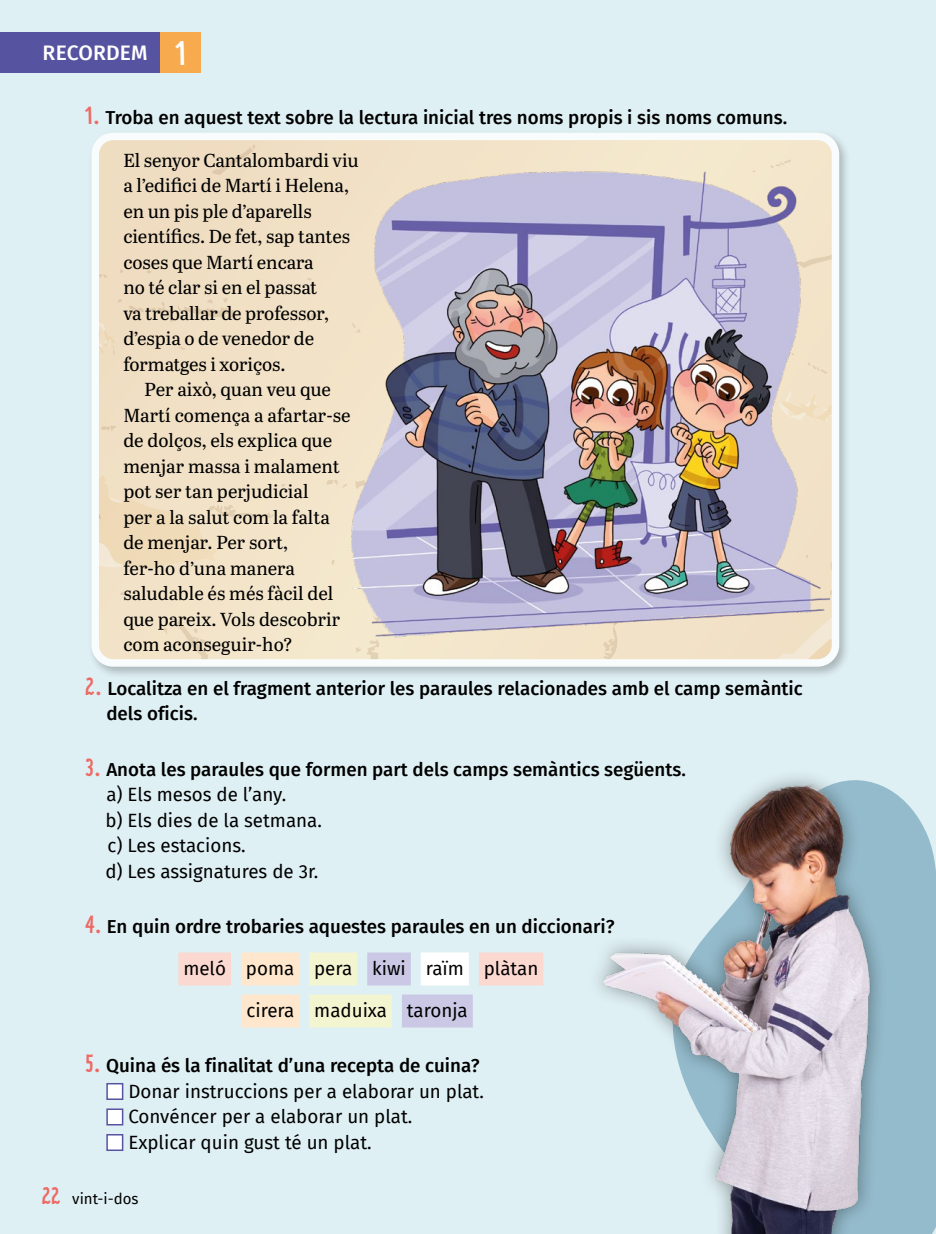
<style>
.page{position:relative;width:936px;height:1234px;background:#fff}
.page>*{position:absolute;margin:0;border:0;box-sizing:border-box;transform-origin:0 0}
.t1{font:500 21px "Fira Sans";letter-spacing:.01em;color:#fff}
.t2{font:21px "Prater Script Pro";color:#ed6a65}
.t3{font:500 18.75px/25.5px "Fira Sans";color:#000}
.Text_2{font:18.75px/25.5px "Abril Text";color:#000}
.Text_1{font:18.75px/25.5px "Abril Text";letter-spacing:-.005em;color:#000}
.Activitat_text{font:18.75px "Fira Sans";color:#000}
.Activitats_text_para{font:18.75px "Fira Sans";color:#000}
.Pàg__text{font:15px "Fira Sans";color:#000}
.s1{font-family:"Prater Script Pro";font-weight:400;font-size:30px}
.s2{font-family:"Prater Script Pro";font-weight:400;font-size:21.75px;color:#ed6a65}
</style>
<div class="page">
<div style="left:0;top:0;width:935px;height:1233px;background:#dff0f4"></div>
<div style="left:906px;top:803px;width:29px;height:430px;background:#94bbcc"></div>
<img style="left:598px;top:776px;width:308px;height:457px">
<div style="left:87px;top:129px;width:764px;height:549px;background:#000;opacity:.3"></div>
<div style="left:95px;top:136px;width:740px;height:526px;background:#f2e1c6"></div>
<svg style="left:769px;top:159px;width:22px;height:10px"></svg>
<svg style="left:210px;top:144px;width:46px;height:32px"></svg>
<svg style="left:306px;top:277px;width:6px;height:6px"></svg>
<svg style="left:292px;top:512px;width:5px;height:6px"></svg>
<svg style="left:281px;top:483px;width:5px;height:4px"></svg>
<svg style="left:179px;top:344px;width:6px;height:8px"></svg>
<svg style="left:147px;top:269px;width:4px;height:5px"></svg>
<svg style="left:132px;top:330px;width:4px;height:6px"></svg>
<svg style="left:119px;top:267px;width:5px;height:7px"></svg>
<svg style="left:117px;top:298px;width:5px;height:5px"></svg>
<svg style="left:100px;top:273px;width:7px;height:6px"></svg>
<svg style="left:326px;top:477px;width:22px;height:12px"></svg>
<svg style="left:306px;top:309px;width:14px;height:15px"></svg>
<svg style="left:252px;top:312px;width:17px;height:8px"></svg>
<svg style="left:101px;top:422px;width:15px;height:11px"></svg>
<svg style="left:128px;top:291px;width:107px;height:31px;background:#eddbbf"></svg>
<svg style="left:829px;top:253px;width:1px;height:15px"></svg>
<svg style="left:829px;top:552px;width:1px;height:19px"></svg>
<svg style="left:160px;top:617px;width:50px;height:40px;background:#f0e0c5"></svg>
<svg style="left:116px;top:591px;width:9px;height:5px"></svg>
<svg style="left:330px;top:559px;width:7px;height:6px"></svg>
<svg style="left:602px;top:638px;width:21px;height:19px"></svg>
<svg style="left:355px;top:639px;width:24px;height:18px"></svg>
<svg style="left:100px;top:313px;width:15px;height:47px"></svg>
<svg style="left:100px;top:455px;width:173px;height:114px;background:#f1dfc2"></svg>
<svg style="left:746px;top:585px;width:89px;height:77px;background:#f0e1c7"></svg>
<div style="left:91px;top:133px;width:748px;height:533px;border:8px solid #fff;border-radius:18px"></div>
<div style="left:0;top:33px;width:161px;height:40px;background:#5653a0"></div>
<div style="left:161px;top:33px;width:40px;height:40px;background:#f7aa4e"></div>
<div style="left:178px;top:952px;width:53px;height:33px;background:#fbd8d0"></div>
<div style="left:241px;top:952px;width:58px;height:33px;background:#fee7cd"></div>
<div style="left:309px;top:952px;width:48px;height:33px;background:#f3f5d1"></div>
<div style="left:367px;top:952px;width:44px;height:33px;background:#cbc8e6"></div>
<div style="left:421px;top:952px;width:48px;height:33px;background:#fff"></div>
<div style="left:479px;top:952px;width:64px;height:33px;background:#fbd8d0"></div>
<div style="left:241px;top:994px;width:58px;height:33px;background:#fee7cd"></div>
<div style="left:309px;top:994px;width:83px;height:33px;background:#f3f5d1"></div>
<div style="left:402px;top:994px;width:71px;height:33px;background:#cbc8e6"></div>
<div style="left:106px;top:1082px;width:17px;height:17px;background:#fff;border:2px solid #5653a0"></div>
<div style="left:106px;top:1108px;width:17px;height:17px;background:#fff;border:2px solid #5653a0"></div>
<div style="left:106px;top:1133px;width:17px;height:17px;background:#fff;border:2px solid #5653a0"></div>
<img style="left:351px;top:171px;width:478px;height:467px">
<p class="t1" style="left:43px;top:36px;width:144px">RECORDEM <span class="s1">1</span></p>
<p class="t3" style="left:85px;top:104px;width:703px"><span class="s2">1.</span> Troba en aquest text sobre la lectura inicial tres noms propis i sis noms comuns.</p>
<p class="Text_1" style="left:123px;top:146px;width:237px">El senyor Cantalombardi viu a l’edifici de Martí i Helena, en un pis ple d’aparells científics. De fet, sap tantes coses que Martí encara<br>no té clar si en el passat<br>va treballar de professor, d’espia o de venedor de formatges i xoriços.</p>
<p class="Text_2" style="left:123px;top:376px;width:229px;text-indent:21px">Per això, quan veu que<br>Martí comença a afartar-se de dolços, els explica que menjar massa i malament pot ser tan perjudicial<br>per a la salut com la falta de menjar. Per sort,<br>fer-ho d’una manera saludable és més fàcil del que pareix. Vols descobrir com aconseguir-ho?</p>
<p class="t3" style="left:106px;top:674px;width:698px;text-indent:-21px"><span class="s2">2.</span> Localitza en el fragment anterior les paraules relacionades amb el camp semàntic dels oficis.</p>
<p class="t3" style="left:85px;top:755px;width:602px"><span class="s2">3.</span> Anota les paraules que formen part dels camps semàntics següents.</p>
<p class="Activitat_text" style="left:106px;top:780px;width:181px">a) Els mesos de l’any.</p>
<p class="Activitat_text" style="left:105px;top:805px;width:218px">b) Els dies de la setmana.</p>
<p class="Activitat_text" style="left:108px;top:831px;width:140px">c) Les estacions.</p>
<p class="Activitat_text" style="left:105px;top:856px;width:214px">d) Les assignatures de 3r.</p>
<p class="t3" style="left:85px;top:912px;width:531px"><span class="s2">4.</span> En quin ordre trobaries aquestes paraules en un diccionari?</p>
<p class="Activitats_text_para" style="left:183px;top:954px;width:356px">meló poma pera kiwi raïm plàtan</p>
<p class="Activitats_text_para" style="left:246px;top:996px;width:223px">cirera maduixa taronja</p>
<p class="t3" style="left:85px;top:1051px;width:396px"><span class="s2">5.</span> Quina és la finalitat d’una recepta de cuina?</p>
<p class="Activitat_text" style="left:128px;top:1076px;width:357px">Donar instruccions per a elaborar un plat.</p>
<p class="Activitat_text" style="left:128px;top:1102px;width:285px">Convéncer per a elaborar un plat.</p>
<p class="Activitat_text" style="left:128px;top:1127px;width:245px">Explicar quin gust té un plat.</p>
<p class="t2" style="left:42px;top:1178px;width:20px">22</p>
<p class="Pàg__text" style="left:72px;top:1187px;width:68px">vint-i-dos</p>
</div>
